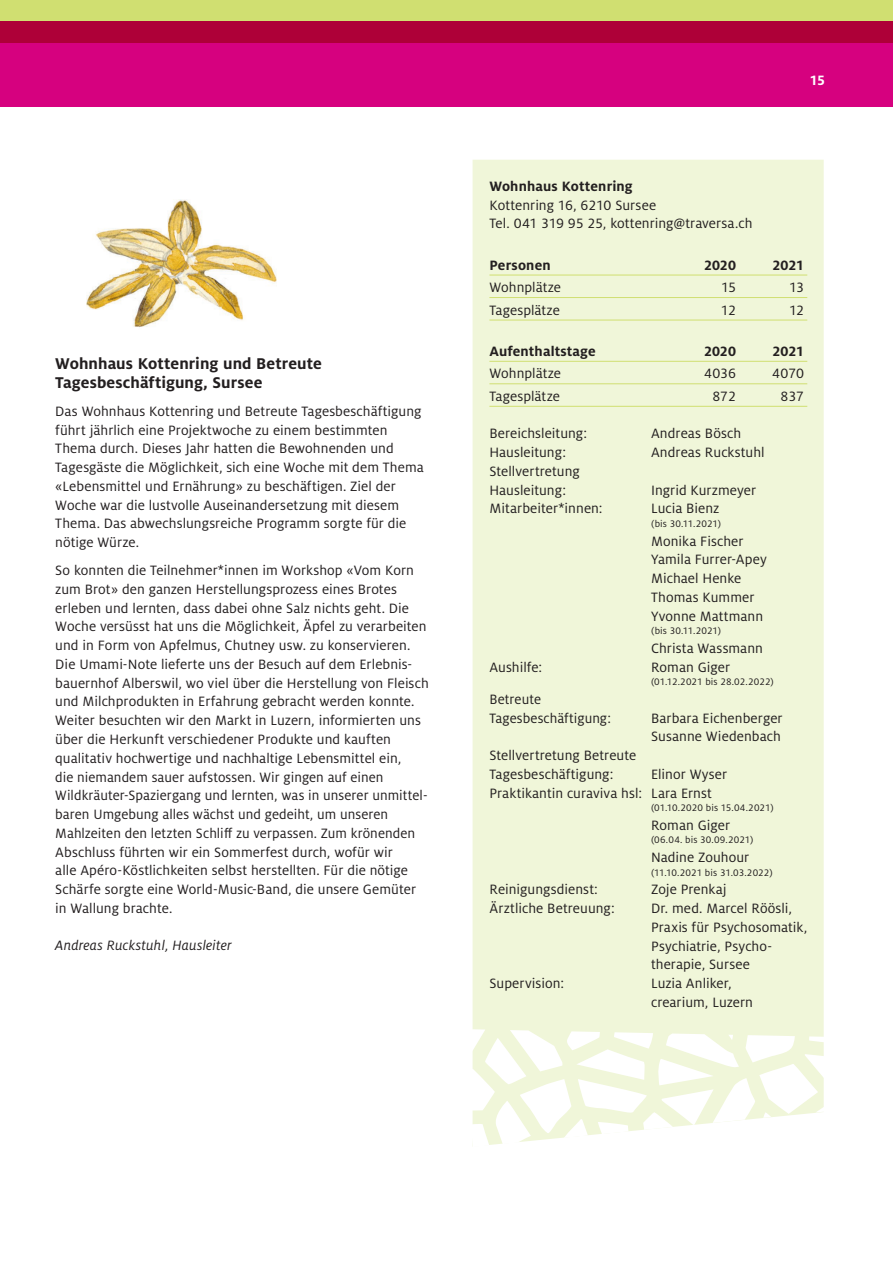
<style>
.page{position:relative;width:893px;height:1263px;background:#fff}
.page>*{position:absolute;margin:0;border:0;box-sizing:border-box;transform-origin:0 0}
.t1{font:700 17.25px/18.8px "Milo OT";letter-spacing:.005em;color:#231f20}
.t2{font:15px/18.8px "Milo OT";letter-spacing:.005em;color:#231f20}
.t3{font:700 15px "Milo OT";letter-spacing:.01em;color:#231f20}
.t4{font:italic 15px "Milo OT";letter-spacing:.01em;color:#231f20}
.t5{font:700 15px "Milo OT";color:#fff}
.t6{font:10.5px "Milo OT";letter-spacing:.01em;color:#231f20}
</style>
<div class="page">
<div style="left:0;top:0;width:893px;height:43px;background:#d0df71"></div>
<svg style="left:0;top:21px;width:893px;height:85px;background:#cb006c"></svg>
<div style="left:473px;top:160px;width:351px;height:869px;background:#f0f6d9"></div>
<svg style="left:472px;top:1029px;width:352px;height:117px"></svg>
<hr style="left:489px;top:275px;width:318px;height:1px;background:#d0df71">
<hr style="left:489px;top:297px;width:318px;height:1px;background:#d0df71">
<hr style="left:489px;top:320px;width:318px;height:1px;background:#d0df71">
<hr style="left:489px;top:361px;width:318px;height:1px;background:#d0df71">
<hr style="left:489px;top:383px;width:318px;height:1px;background:#d0df71">
<hr style="left:489px;top:406px;width:318px;height:1px;background:#d0df71">
<img style="left:86px;top:200px;width:190px;height:128px">
<p class="t1" style="left:55px;top:354px;width:268px">Wohnhaus Kottenring und Betreute<br>Tagesbeschäftigung, Sursee</p>
<p class="t2" style="left:55px;top:402px;width:370px">Das Wohnhaus Kottenring und Betreute Tagesbeschäftigung führt jährlich eine Projektwoche zu einem bestimmten Thema durch. Dieses Jahr hatten die Bewohnenden und Tagesgäste die Möglichkeit, sich eine Woche mit dem Thema «Lebensmittel und Ernährung» zu beschäftigen. Ziel der Woche war die lustvolle Auseinandersetzung mit diesem Thema. Das abwechslungsreiche Programm sorgte für die nötige Würze.</p>
<p class="t2" style="left:55px;top:561px;width:375px">So konnten die Teilnehmer*innen im Workshop «Vom Korn zum Brot» den ganzen Herstellungsprozess eines Brotes erleben und lernten, dass dabei ohne Salz nichts geht. Die Woche versüsst hat uns die Möglichkeit, Äpfel zu verarbeiten und in Form von Apfelmus, Chutney usw. zu konservieren.<br>Die Umami-Note lieferte uns der Besuch auf dem Erlebnis&shy;bauernhof Alberswil, wo viel über die Herstellung von Fleisch und Milchprodukten in Erfahrung gebracht werden konnte.<br>Weiter besuchten wir den Markt in Luzern, informierten uns über die Herkunft verschiedener Produkte und kauften qualitativ hochwertige und nachhaltige Lebensmittel ein,<br>die niemandem sauer aufstossen. Wir gingen auf einen Wildkräuter-Spaziergang und lernten, was in unserer unmittel&shy;baren Umgebung alles wächst und gedeiht, um unseren Mahlzeiten den letzten Schliff zu verpassen. Zum krönenden Abschluss führten wir ein Sommerfest durch, wofür wir<br>alle Apéro-Köstlichkeiten selbst herstellten. Für die nötige Schärfe sorgte eine World-Music-Band, die unsere Gemüter in Wallung brachte.</p>
<p class="t4" style="left:55px;top:937px;width:178px">Andreas Ruckstuhl, Hausleiter</p>
<p class="t5" style="left:810px;top:72px;width:17px">15</p>
<p class="t3" style="left:489px;top:178px;width:145px">Wohnhaus Kottenring</p>
<p class="t2" style="left:489px;top:196px;width:265px">Kottenring 16, 6210 Sursee<br>Tel. 041 319 95 25, kottenring@traversa.ch</p>
<p class="t3" style="left:489px;top:256px;width:63px">Personen</p>
<p class="t3" style="left:704px;top:256px;width:33px">2020</p>
<p class="t3" style="left:772px;top:256px;width:33px">2021</p>
<p class="t2" style="left:489px;top:278px;width:73px">Wohnplätze</p>
<p class="t2" style="left:721px;top:278px;width:16px">15</p>
<p class="t2" style="left:789px;top:278px;width:16px">13</p>
<p class="t2" style="left:489px;top:301px;width:72px">Tagesplätze</p>
<p class="t2" style="left:721px;top:301px;width:17px">12</p>
<p class="t2" style="left:789px;top:301px;width:16px">12</p>
<p class="t3" style="left:489px;top:343px;width:108px">Aufenthaltstage</p>
<p class="t3" style="left:704px;top:343px;width:33px">2020</p>
<p class="t3" style="left:772px;top:343px;width:33px">2021</p>
<p class="t2" style="left:489px;top:364px;width:73px">Wohnplätze</p>
<p class="t2" style="left:704px;top:364px;width:33px">4036</p>
<p class="t2" style="left:772px;top:364px;width:33px">4070</p>
<p class="t2" style="left:489px;top:387px;width:72px">Tagesplätze</p>
<p class="t2" style="left:712px;top:387px;width:25px">872</p>
<p class="t2" style="left:781px;top:387px;width:25px">837</p>
<p class="t2" style="left:489px;top:424px;width:99px">Bereichsleitung:</p>
<p class="t2" style="left:651px;top:424px;width:92px">Andreas Bösch</p>
<p class="t2" style="left:489px;top:443px;width:78px">Hausleitung:</p>
<p class="t2" style="left:651px;top:443px;width:115px">Andreas Ruckstuhl</p>
<p class="t2" style="left:489px;top:462px;width:92px">Stellvertretung<br>Hausleitung:</p>
<p class="t2" style="left:651px;top:481px;width:107px">Ingrid Kurzmeyer</p>
<p class="t2" style="left:489px;top:499px;width:115px">Mitarbeiter*innen:</p>
<p class="t2" style="left:651px;top:499px;width:70px">Lucia Bienz</p>
<p class="t6" style="left:651px;top:518px;width:72px">(bis 30.11.2021)</p>
<p class="t2" style="left:651px;top:532px;width:117px">Monika Fischer<br>Yamila Furrer-Apey<br>Michael Henke<br>Thomas Kummer<br>Yvonne Mattmann</p>
<p class="t6" style="left:651px;top:625px;width:72px">(bis 30.11.2021)</p>
<p class="t2" style="left:651px;top:639px;width:113px">Christa Wassmann</p>
<p class="t2" style="left:489px;top:658px;width:54px">Aushilfe:</p>
<p class="t2" style="left:651px;top:658px;width:81px">Roman Giger</p>
<p class="t6" style="left:651px;top:676px;width:124px">(01.12.2021 bis 28.02.2022)</p>
<p class="t2" style="left:489px;top:690px;width:123px">Betreute<br>Tagesbeschäftigung:</p>
<p class="t2" style="left:651px;top:709px;width:133px">Barbara Eichenberger<br>Susanne Wiedenbach</p>
<p class="t2" style="left:489px;top:746px;width:148px">Stellvertretung Betreute<br>Tagesbeschäftigung:</p>
<p class="t2" style="left:489px;top:765px;width:239px;text-indent:162px">Elinor Wyser<br>Praktikantin curaviva hsl: Lara Ernst</p>
<p class="t6" style="left:651px;top:802px;width:124px">(01.10.2020 bis 15.04.2021)</p>
<p class="t2" style="left:651px;top:816px;width:81px">Roman Giger</p>
<p class="t6" style="left:651px;top:834px;width:104px">(06.04. bis 30.09.2021)</p>
<p class="t2" style="left:651px;top:848px;width:100px">Nadine Zouhour</p>
<p class="t6" style="left:651px;top:867px;width:123px">(11.10.2021 bis 31.03.2022)</p>
<p class="t2" style="left:489px;top:880px;width:110px">Reinigungsdienst:</p>
<p class="t2" style="left:651px;top:880px;width:77px">Zoje Prenkaj</p>
<p class="t2" style="left:489px;top:899px;width:127px">Ärztliche Betreuung:</p>
<p class="t2" style="left:651px;top:899px;width:158px">Dr. med. Marcel Röösli,<br>Praxis für Psychosomatik,<br>Psychiatrie, Psycho&shy;therapie, Sursee</p>
<p class="t2" style="left:489px;top:974px;width:76px">Supervision:</p>
<p class="t2" style="left:651px;top:974px;width:104px">Luzia Anliker, crearium, Luzern</p>
</div>
